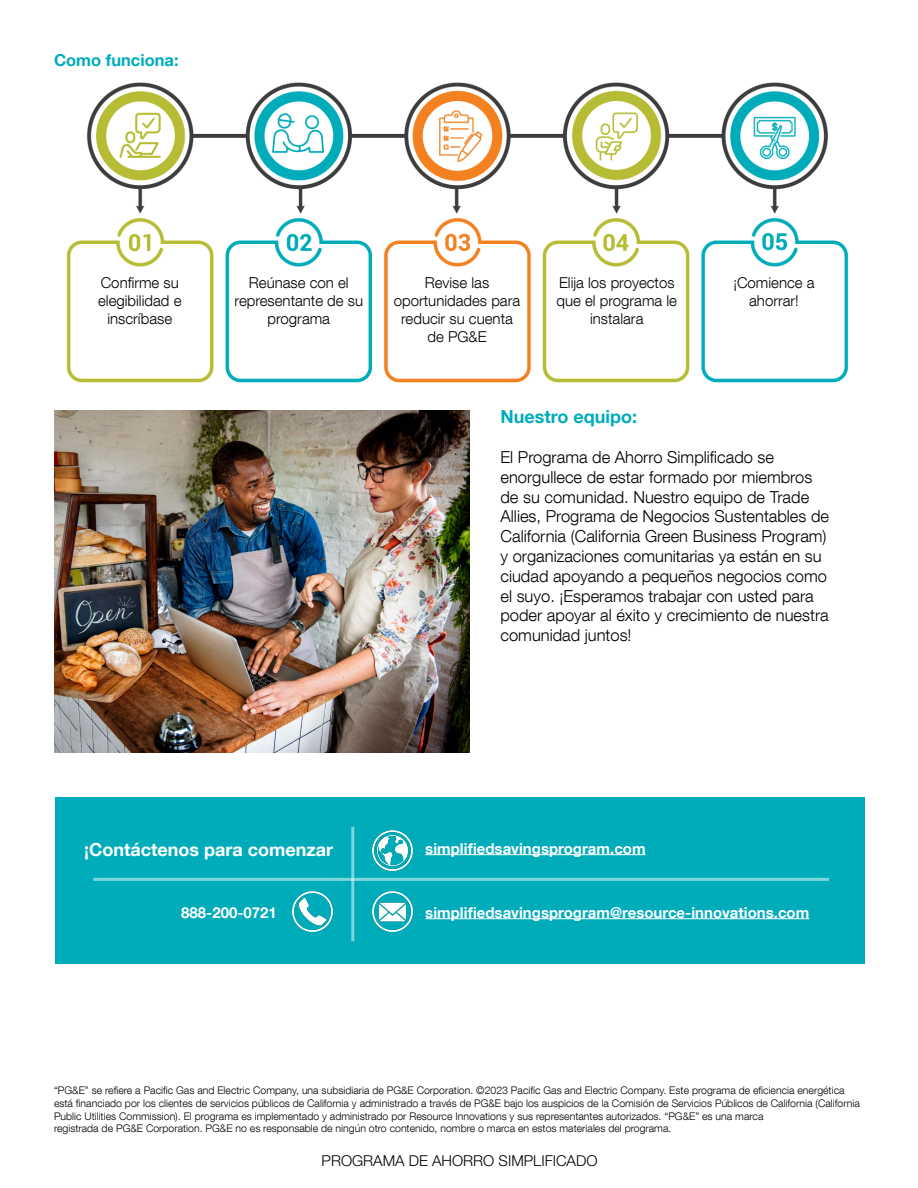
<style>
.page{position:relative;width:918px;height:1188px;background:#fff}
.page>*{position:absolute;margin:0;border:0;box-sizing:border-box;transform-origin:0 0}
.t1{font:700 18px "Helvetica Neue LT Com";color:#fff}
.t2{font:700 18px "Helvetica Neue LT Com";color:#00acba}
.t3{font:300 16.5px/19.8px "Helvetica Neue LT Com";color:#000101}
.t4{font:700 16.5px "Helvetica Neue LT Com";color:#00acba}
.t5{font:300 15px/18px "Helvetica Neue LT Com";color:#000101;text-align:center}
.t6{font:700 15px "Helvetica Neue LT Com";color:#fff}
.t7{font:300 15px "Helvetica Neue LT Pro";color:#000101}
.t8{font:300 10.5px/12.6px "Helvetica Neue LT Com";color:#000101}
</style>
<div class="page">
<div style="left:55px;top:798px;width:810px;height:166px;background:#00acba"></div>
<img style="left:292px;top:891px;width:41px;height:41px">
<img style="left:372px;top:891px;width:41px;height:41px">
<img style="left:372px;top:830px;width:41px;height:41px">
<img style="left:54px;top:410px;width:416px;height:343px">
<img style="left:66px;top:82px;width:783px;height:301px">
<div style="left:76px;top:277px;width:128px;height:83px;background:#fff"></div>
<div style="left:235px;top:277px;width:128px;height:83px;background:#fff"></div>
<div style="left:393px;top:277px;width:128px;height:83px;background:#fff"></div>
<div style="left:553px;top:277px;width:128px;height:83px;background:#fff"></div>
<div style="left:710px;top:277px;width:128px;height:83px;background:#fff"></div>
<hr style="left:425px;top:918px;width:384px;height:1px;background:#fff">
<hr style="left:425px;top:854px;width:221px;height:1px;background:#fff">
<hr style="left:351px;top:827px;width:3px;height:114px;background:#fff">
<hr style="left:93px;top:878px;width:736px;height:3px;background:#fff">
<h2 class="t4" style="left:54px;top:49px;width:126px">Como funciona:</h2>
<h3 class="t5" style="left:98px;top:273px;width:85px">Confirme su elegibilidad e inscríbase</h3>
<h3 class="t5" style="left:235px;top:273px;width:130px">Reúnase con el representante de su programa</h3>
<p class="t5" style="left:394px;top:273px;width:128px">Revise las oportunidades para reducir su cuenta de PG&amp;E</p>
<p class="t5" style="left:556px;top:273px;width:122px">Elija los proyectos que el programa le instalara</p>
<p class="t5" style="left:733px;top:273px;width:83px">¡Comience a ahorrar!</p>
<h2 class="t2" style="left:501px;top:406px;width:138px">Nuestro equipo:</h2>
<p class="t3" style="left:501px;top:447px;width:330px">El Programa de Ahorro Simplificado se enorgullece de estar formado por miembros de su comunidad. Nuestro equipo de Trade Allies, Programa de Negocios Sustentables de California (California Green Business Program) y organizaciones comunitarias ya están en su ciudad apoyando a pequeños negocios como el suyo. ¡Esperamos trabajar con usted para poder apoyar al éxito y crecimiento de nuestra comunidad juntos!</p>
<p class="t1" style="left:84px;top:839px;width:251px">¡Contáctenos para comenzar</p>
<p class="t6" style="left:425px;top:839px;width:222px">simplifiedsavingsprogram.com</p>
<p class="t6" style="left:181px;top:903px;width:97px">888-200-0721</p>
<p class="t6" style="left:425px;top:903px;width:386px">simplifiedsavingsprogram@resource-innovations.com</p>
<p class="t8" style="left:54px;top:1084px;width:807px">“PG&amp;E” se refiere a Pacific Gas and Electric Company, una subsidiaria de PG&amp;E Corporation. ©2023 Pacific Gas and Electric Company. Este programa de eficiencia energética está financiado por los clientes de servicios públicos de California y administrado a través de PG&amp;E bajo los auspicios de la Comisión de Servicios Públicos de California (California Public Utilities Commission). El programa es implementado y administrado por Resource Innovations y sus representantes autorizados. “PG&amp;E” es una marca<br>registrada de PG&amp;E Corporation. PG&amp;E no es responsable de ningún otro contenido, nombre o marca en estos materiales del programa.</p>
<h3 class="t7" style="left:322px;top:1152px;width:277px">PROGRAMA DE AHORRO SIMPLIFICADO</h3>
</div>
